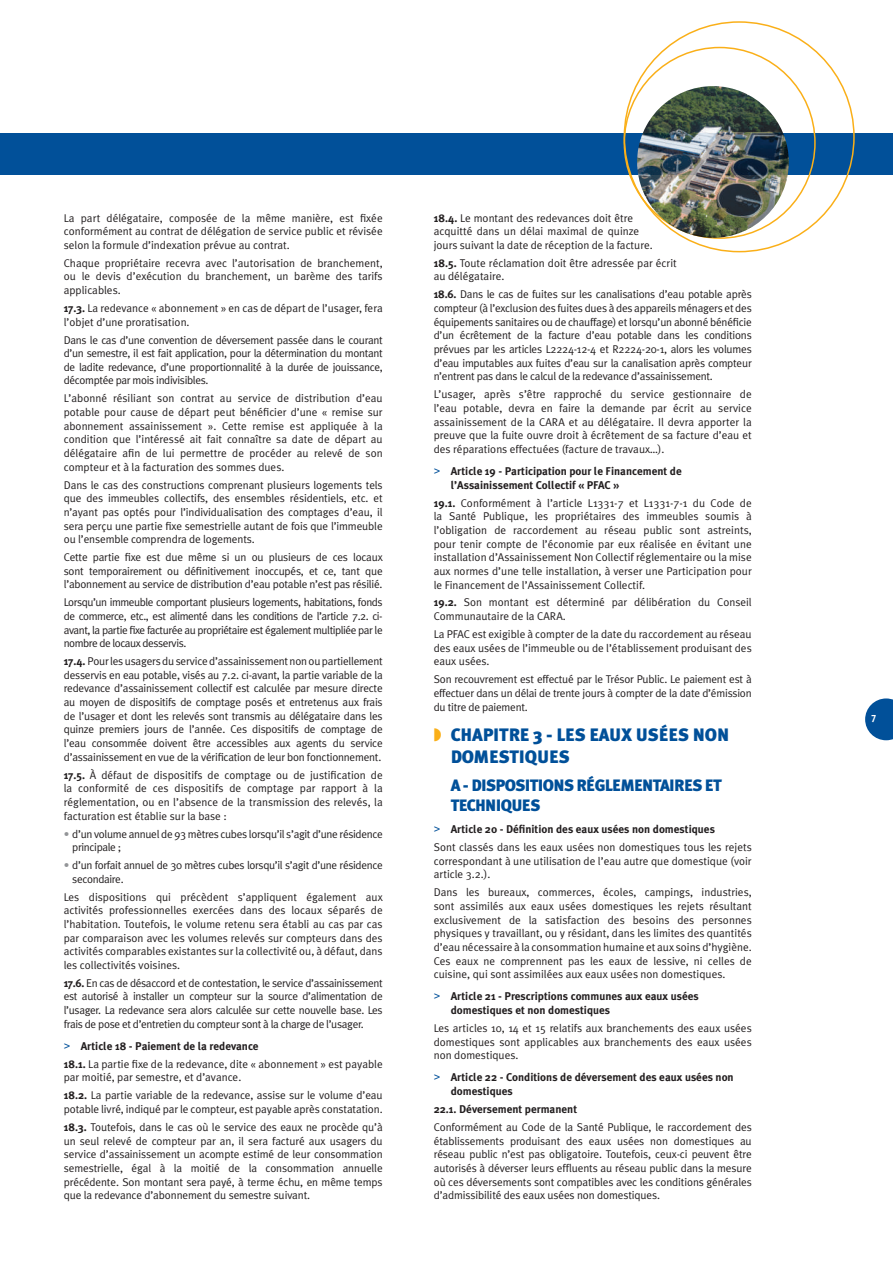
<style>
.page{position:relative;width:893px;height:1263px;background:#fff}
.page>*{position:absolute;margin:0;border:0;box-sizing:border-box;transform-origin:0 0}
.t1{font:900 18px/21.8px "Meta Plus";letter-spacing:-.01em;color:#015099}
.t2{font:900 16.5px/20px "Meta Plus";letter-spacing:-.04em;color:#015099}
.t3{font:11.25px/13.6px "Meta Plus Normal";color:#231f20;text-align:justify}
.t4{font:700 11.25px/13.6px "Meta Plus";color:#231f20}
.t5{font:11.25px/13.6px "Meta Plus Normal";letter-spacing:-.03em;color:#231f20}
.t6{font:700 10.5px "Officina Sans Std";color:#fff}
.s1{font-family:"Meta Plus";font-weight:700}
.s2{color:#939598}
.s3{font-family:"Microsoft Sans Serif";font-weight:400;color:#015099}
.s4{color:#faaf18}
</style>
<div class="page">
<svg style="left:865px;top:698px;width:28px;height:42px"></svg>
<div style="left:0;top:133px;width:893px;height:42px;background:#015099"></div>
<img style="left:637px;top:86px;width:152px;height:152px;border-radius:76px">
<p class="t3" style="left:64px;top:211px;width:320px">La part délégataire, composée de la même manière, est fixée conformément au contrat de délégation de service public et révisée selon la formule d’indexation prévue au contrat.</p>
<p class="t3" style="left:64px;top:256px;width:320px">Chaque propriétaire recevra avec l’autorisation de branchement, ou le devis d’exécution du branchement, un barème des tarifs applicables.</p>
<p class="t3" style="left:64px;top:301px;width:320px"><span class="s1">17.3.</span> La redevance « abonnement » en cas de départ de l’usager, fera l’objet d’une proratisation.</p>
<p class="t3" style="left:64px;top:333px;width:320px">Dans le cas d’une convention de déversement passée dans le courant d’un semestre, il est fait application, pour la détermination du montant de ladite redevance, d’une proportionnalité à la durée de jouissance, décomptée par mois indivisibles.</p>
<p class="t3" style="left:64px;top:391px;width:320px">L’abonné résiliant son contrat au service de distribution d’eau potable pour cause de départ peut bénéficier d’une « remise sur abonnement assainissement ». Cette remise est appliquée à la condition que l’intéressé ait fait connaître sa date de départ au délégataire afin de lui permettre de procéder au relevé de son compteur et à la facturation des sommes dues.</p>
<p class="t3" style="left:64px;top:478px;width:320px">Dans le cas des constructions comprenant plusieurs logements tels que des immeubles collectifs, des ensembles résidentiels, etc. et n’ayant pas optés pour l’individualisation des comptages d’eau, il sera perçu une partie fixe semestrielle autant de fois que l’immeuble ou l’ensemble comprendra de logements.</p>
<p class="t3" style="left:64px;top:550px;width:320px">Cette partie fixe est due même si un ou plusieurs de ces locaux sont temporairement ou définitivement inoccupés, et ce, tant que l’abonnement au service de distribution d’eau potable n’est pas résilié.</p>
<p class="t3" style="left:64px;top:595px;width:320px">Lorsqu’un immeuble comportant plusieurs logements, habitations, fonds de commerce, etc., est alimenté dans les conditions de l’article 7.2. ci&shy;avant, la partie fixe facturée au propriétaire est également multipliée par le nombre de locaux desservis.</p>
<p class="t3" style="left:64px;top:654px;width:320px"><span class="s1">17.4.</span> Pour les usagers du service d’assainissement non ou partiellement desservis en eau potable, visés au 7.2. ci-avant, la partie variable de la redevance d’assainissement collectif est calculée par mesure directe au moyen de dispositifs de comptage posés et entretenus aux frais de l’usager et dont les relevés sont transmis au délégataire dans les quinze premiers jours de l’année. Ces dispositifs de comptage de l’eau consommée doivent être accessibles aux agents du service d’assainissement en vue de la vérification de leur bon fonctionnement.</p>
<p class="t3" style="left:64px;top:768px;width:320px"><span class="s1">17.5.</span> À défaut de dispositifs de comptage ou de justification de la conformité de ces dispositifs de comptage par rapport à la réglementation, ou en l’absence de la transmission des relevés, la facturation est établie sur la base :</p>
<p class="t5" style="left:72px;top:827px;width:312px;text-indent:-9px"><span class="s2">•</span> d’un volume annuel de 93 mètres cubes lorsqu’il s’agit d’une résidence principale ;</p>
<p class="t5" style="left:72px;top:858px;width:312px;text-indent:-9px"><span class="s2">•</span> d’un forfait annuel de 30 mètres cubes lorsqu’il s’agit d’une résidence secondaire.</p>
<p class="t3" style="left:64px;top:890px;width:320px">Les dispositions qui précèdent s’appliquent également aux activités professionnelles exercées dans des locaux séparés de l’habitation. Toutefois, le volume retenu sera établi au cas par cas par comparaison avec les volumes relevés sur compteurs dans des activités comparables existantes sur la collectivité ou, à défaut, dans les collectivités voisines.</p>
<p class="t3" style="left:64px;top:976px;width:320px"><span class="s1">17.6.</span> En cas de désaccord et de contestation, le service d’assainissement est autorisé à installer un compteur sur la source d’alimentation de l’usager. La redevance sera alors calculée sur cette nouvelle base. Les frais de pose et d’entretien du compteur sont à la charge de l’usager.</p>
<p class="t4" style="left:64px;top:1039px;width:196px"><span class="s3">&gt;</span> Article 18 - Paiement de la redevance</p>
<p class="t3" style="left:64px;top:1057px;width:320px"><span class="s1">18.1.</span> La partie fixe de la redevance, dite « abonnement » est payable par moitié, par semestre, et d’avance.</p>
<p class="t3" style="left:64px;top:1088px;width:320px"><span class="s1">18.2.</span> La partie variable de la redevance, assise sur le volume d’eau potable livré, indiqué par le compteur, est payable après constatation.</p>
<p class="t3" style="left:64px;top:1120px;width:320px"><span class="s1">18.3.</span> Toutefois, dans le cas où le service des eaux ne procède qu’à un seul relevé de compteur par an, il sera facturé aux usagers du service d’assainissement un acompte estimé de leur consommation semestrielle, égal à la moitié de la consommation annuelle précédente. Son montant sera payé, à terme échu, en même temps que la redevance d’abonnement du semestre suivant.</p>
<p class="t3" style="left:434px;top:211px;width:221px;text-align:left"><span class="s1">18.4.</span> Le montant des redevances doit être acquitté dans un délai maximal de quinze jours suivant la date de réception de la facture.</p>
<p class="t3" style="left:434px;top:256px;width:245px"><span class="s1">18.5.</span> Toute réclamation doit être adressée par écrit au délégataire.</p>
<p class="t3" style="left:434px;top:287px;width:320px"><span class="s1">18.6.</span> Dans le cas de fuites sur les canalisations d’eau potable après compteur (à l’exclusion des fuites dues à des appareils ménagers et des équipements sanitaires ou de chauffage) et lorsqu’un abonné bénéficie d’un écrêtement de la facture d’eau potable dans les conditions prévues par les articles L2224-12-4 et R2224-20-1, alors les volumes d’eau imputables aux fuites d’eau sur la canalisation après compteur n’entrent pas dans le calcul de la redevance d’assainissement.</p>
<p class="t3" style="left:434px;top:387px;width:320px">L’usager, après s’être rapproché du service gestionnaire de l’eau potable, devra en faire la demande par écrit au service assainissement de la CARA et au délégataire. Il devra apporter la preuve que la fuite ouvre droit à écrêtement de sa facture d’eau et des réparations effectuées (facture de travaux…).</p>
<p class="t4" style="left:451px;top:464px;width:233px;text-indent:-17px"><span class="s3">&gt;</span> Article 19 - Participation pour le Financement de l’Assainissement Collectif « PFAC »</p>
<p class="t3" style="left:434px;top:496px;width:320px"><span class="s1">19.1.</span> Conformément à l’article L1331-7 et L1331-7-1 du Code de la Santé Publique, les propriétaires des immeubles soumis à l’obligation de raccordement au réseau public sont astreints, pour tenir compte de l’économie par eux réalisée en évitant une installation d’Assainissement Non Collectif réglementaire ou la mise aux normes d’une telle installation, à verser une Participation pour le Financement de l’Assainissement Collectif.</p>
<p class="t3" style="left:434px;top:595px;width:320px"><span class="s1">19.2.</span> Son montant est déterminé par délibération du Conseil<br>Communautaire de la CARA.</p>
<p class="t3" style="left:434px;top:627px;width:320px">La PFAC est exigible à compter de la date du raccordement au réseau des eaux usées de l’immeuble ou de l’établissement produisant des eaux usées.</p>
<p class="t3" style="left:434px;top:672px;width:320px">Son recouvrement est effectué par le Trésor Public. Le paiement est à effectuer dans un délai de trente jours à compter de la date d’émission du titre de paiement.</p>
<h1 class="t1" style="left:451px;top:724px;width:280px;text-indent:-17px"><span class="s4">◗</span> CHAPITRE 3 - LES EAUX USÉES NON<br>DOMESTIQUES</h1>
<h2 class="t2" style="left:451px;top:775px;width:273px">A - DISPOSITIONS RÉGLEMENTAIRES ET<br>TECHNIQUES</h2>
<p class="t4" style="left:434px;top:822px;width:283px"><span class="s3">&gt;</span> Article 20 - Définition des eaux usées non domestiques</p>
<p class="t3" style="left:434px;top:840px;width:320px">Sont classés dans les eaux usées non domestiques tous les rejets correspondant à une utilisation de l’eau autre que domestique (voir article 3.2.).</p>
<p class="t3" style="left:434px;top:885px;width:320px">Dans les bureaux, commerces, écoles, campings, industries, sont assimilés aux eaux usées domestiques les rejets résultant exclusivement de la satisfaction des besoins des personnes physiques y travaillant, ou y résidant, dans les limites des quantités d’eau nécessaire à la consommation humaine et aux soins d’hygiène.<br>Ces eaux ne comprennent pas les eaux de lessive, ni celles de cuisine, qui sont assimilées aux eaux usées non domestiques.</p>
<p class="t4" style="left:451px;top:989px;width:250px;text-indent:-17px"><span class="s3">&gt;</span> Article 21 - Prescriptions communes aux eaux usées domestiques et non domestiques</p>
<p class="t3" style="left:434px;top:1021px;width:320px">Les articles 10, 14 et 15 relatifs aux branchements des eaux usées domestiques sont applicables aux branchements des eaux usées non domestiques.</p>
<p class="t4" style="left:451px;top:1071px;width:284px;text-indent:-17px"><span class="s3">&gt;</span> Article 22 - Conditions de déversement des eaux usées non domestiques</p>
<p class="t4" style="left:434px;top:1102px;width:145px">22.1. Déversement permanent</p>
<p class="t3" style="left:434px;top:1120px;width:320px">Conformément au Code de la Santé Publique, le raccordement des établissements produisant des eaux usées non domestiques au réseau public n’est pas obligatoire. Toutefois, ceux-ci peuvent être autorisés à déverser leurs effluents au réseau public dans la mesure où ces déversements sont compatibles avec les conditions générales d’admissibilité des eaux usées non domestiques.</p>
<p class="t6" style="left:871px;top:712px;width:7px">7</p>
</div>
